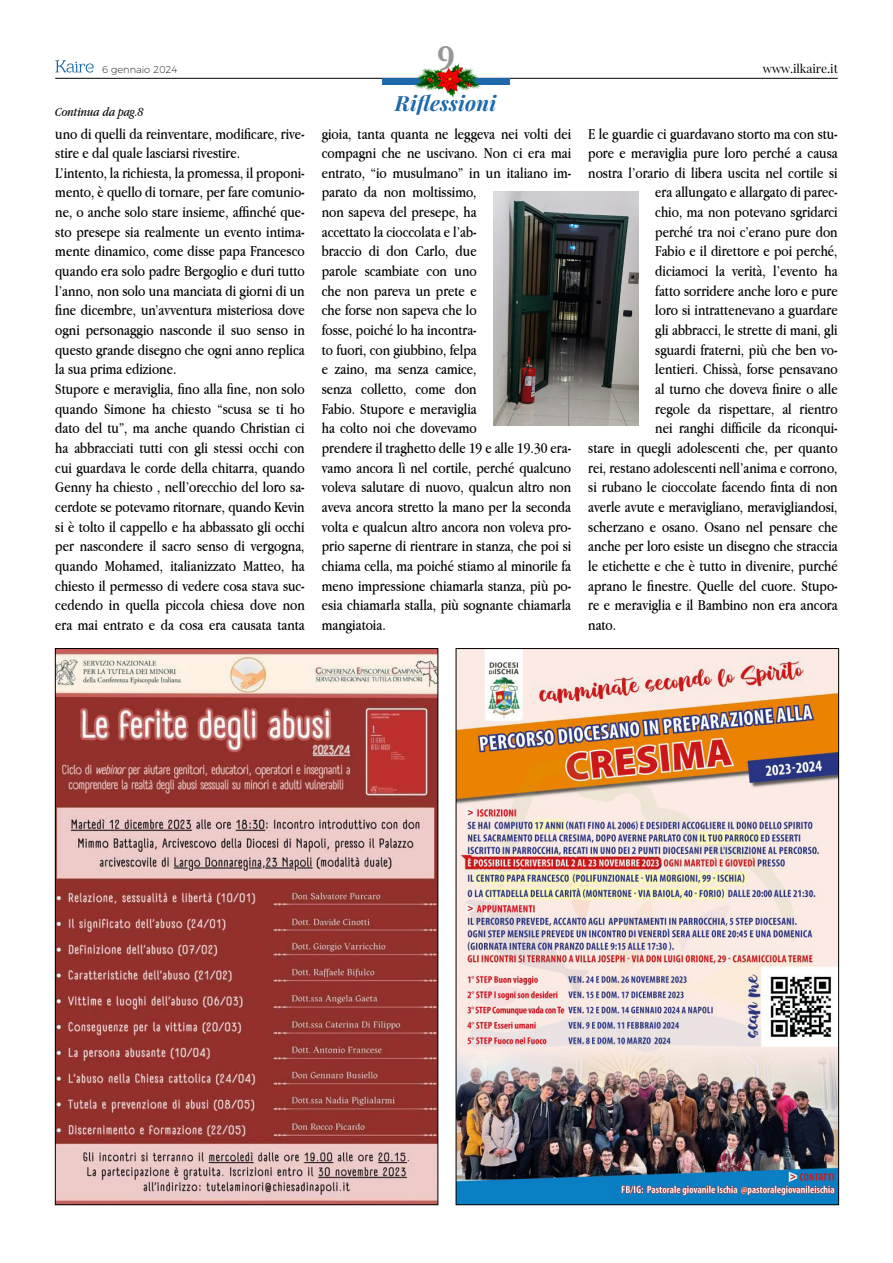
<style>
.page{position:relative;width:893px;height:1263px;background:#fff}
.page>*{position:absolute;margin:0;border:0;box-sizing:border-box;transform-origin:0 0}
.t1{font:700 37.5px "Garamond";color:#949699}
.t2{font:italic 700 21px "Playfair Display";letter-spacing:.01em;color:#1e69ab}
.t3{font:15.75px/19.6px "Apple Garamond";color:#000}
.t4{font:italic 13.05px "Apple Garamond";color:#000}
.t5{font:12px "Playfair Display";color:#000}
.t6{font:200 9.9px "Montserrat";color:#000}
</style>
<div class="page">
<hr style="left:55px;top:78px;width:783px;height:1px;background:#000">
<div style="left:382px;top:78px;width:127px;height:7px;background:#1e69ab"></div>
<svg style="left:55px;top:60px;width:39px;height:13px"></svg>
<img style="left:415px;top:64px;width:66px;height:33px">
<img style="left:458px;top:650px;width:379px;height:553px">
<img style="left:57px;top:650px;width:379px;height:553px">
<img style="left:494px;top:191px;width:144px;height:234px">
<p class="t6" style="left:102px;top:62px;width:77px">6 gennaio 2024</p>
<h1 class="t1" style="left:437px;top:36px;width:19px">9</h1>
<p class="t5" style="left:763px;top:61px;width:77px">www.ilkaire.it</p>
<h2 class="t2" style="left:395px;top:89px;width:103px">Riflessioni</h2>
<p class="t4" style="left:55px;top:104px;width:90px">Continua da pag.8</p>
<p class="t3" style="left:55px;top:123px;width:251px">uno di quelli da reinventare, modificare, rive&shy;stire e dal quale lasciarsi rivestire.<br>L’intento, la richiesta, la promessa, il proponi&shy;mento, è quello di tornare, per fare comunio&shy;ne, o anche solo stare insieme, affinché que&shy;sto presepe sia realmente un evento intima&shy;mente dinamico, come disse papa Francesco quando era solo padre Bergoglio e duri tutto l’anno, non solo una manciata di giorni di un fine dicembre, un’avventura misteriosa dove ogni personaggio nasconde il suo senso in questo grande disegno che ogni anno replica la sua prima edizione.<br>Stupore e meraviglia, fino alla fine, non solo quando Simone ha chiesto “scusa se ti ho dato del tu”, ma anche quando Christian ci ha abbracciati tutti con gli stessi occhi con cui guardava le corde della chitarra, quando Genny ha chiesto , nell’orecchio del loro sa&shy;cerdote se potevamo ritornare, quando Kevin si è tolto il cappello e ha abbassato gli occhi per nascondere il sacro senso di vergogna, quando Mohamed, italianizzato Matteo, ha chiesto il permesso di vedere cosa stava suc&shy;cedendo in quella piccola chiesa dove non era mai entrato e da cosa era causata tanta</p>
<p class="t3" style="left:322px;top:123px;width:251px">gioia, tanta quanta ne leggeva nei volti dei compagni che ne uscivano. Non ci era mai entrato, “io musulmano” in un italiano im&shy;parato da non moltissimo,<br>non sapeva del presepe, ha<br>accettato la cioccolata e l’ab-<br>braccio di don Carlo, due<br>parole scambiate con uno<br>che non pareva un prete e<br>che forse non sapeva che lo<br>fosse, poiché lo ha incontra-<br>to fuori, con giubbino, felpa<br>e zaino, ma senza camice,<br>senza colletto, come don<br>Fabio. Stupore e meraviglia<br>ha colto noi che dovevamo<br>prendere il traghetto delle 19 e alle 19.30 era&shy;vamo ancora lì nel cortile, perché qualcuno voleva salutare di nuovo, qualcun altro non aveva ancora stretto la mano per la seconda volta e qualcun altro ancora non voleva pro&shy;prio saperne di rientrare in stanza, che poi si chiama cella, ma poiché stiamo al minorile fa meno impressione chiamarla stanza, più po&shy;esia chiamarla stalla, più sognante chiamarla mangiatoia.</p>
<p class="t3" style="left:588px;top:123px;width:251px">E le guardie ci guardavano storto ma con stu-</p>
<p class="t3" style="left:588px;top:143px;width:251px">pore e meraviglia pure loro perché a causa</p>
<p class="t3" style="left:588px;top:163px;width:251px">nostra l’orario di libera uscita nel cortile si</p>
<p class="t3" style="left:655px;top:182px;width:184px">era allungato e allargato di parec-</p>
<p class="t3" style="left:655px;top:202px;width:184px">chio, ma non potevano sgridarci</p>
<p class="t3" style="left:655px;top:222px;width:184px">perché tra noi c’erano pure don</p>
<p class="t3" style="left:655px;top:241px;width:184px">Fabio e il direttore e poi perché,</p>
<p class="t3" style="left:655px;top:261px;width:184px">diciamoci la verità, l’evento ha</p>
<p class="t3" style="left:655px;top:281px;width:184px">fatto sorridere anche loro e pure</p>
<p class="t3" style="left:655px;top:300px;width:184px">loro si intrattenevano a guardare</p>
<p class="t3" style="left:655px;top:320px;width:184px">gli abbracci, le strette di mani, gli</p>
<p class="t3" style="left:655px;top:340px;width:184px">sguardi fraterni, più che ben vo-</p>
<p class="t3" style="left:655px;top:359px;width:184px">lentieri. Chissà, forse pensavano</p>
<p class="t3" style="left:655px;top:379px;width:184px">al turno che doveva finire o alle</p>
<p class="t3" style="left:655px;top:398px;width:184px">regole da rispettare, al rientro</p>
<p class="t3" style="left:655px;top:418px;width:184px">nei ranghi difficile da riconqui-</p>
<p class="t3" style="left:588px;top:438px;width:251px">stare in quegli adolescenti che, per quanto</p>
<p class="t3" style="left:588px;top:457px;width:251px">rei, restano adolescenti nell’anima e corrono,</p>
<p class="t3" style="left:588px;top:477px;width:251px">si rubano le cioccolate facendo finta di non</p>
<p class="t3" style="left:588px;top:497px;width:251px">averle avute e meravigliano, meravigliandosi,</p>
<p class="t3" style="left:588px;top:516px;width:251px">scherzano e osano. Osano nel pensare che</p>
<p class="t3" style="left:588px;top:536px;width:251px">anche per loro esiste un disegno che straccia</p>
<p class="t3" style="left:588px;top:556px;width:251px">le etichette e che è tutto in divenire, purché</p>
<p class="t3" style="left:588px;top:575px;width:251px">aprano le finestre. Quelle del cuore. Stupo-</p>
<p class="t3" style="left:588px;top:595px;width:251px">re e meraviglia e il Bambino non era ancora</p>
<p class="t3" style="left:588px;top:615px;width:30px">nato.</p>
</div>
